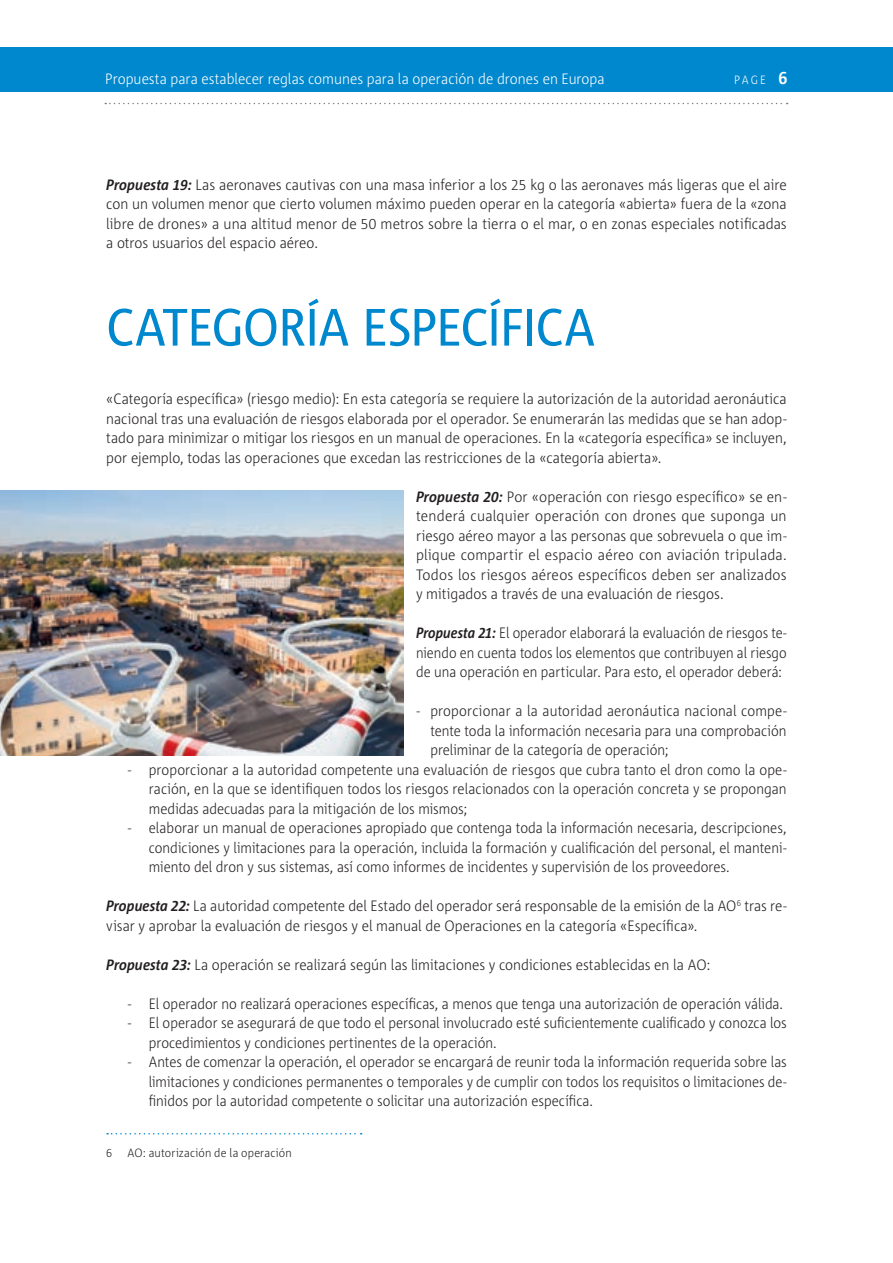
<style>
.page{position:relative;width:893px;height:1263px;background:#fff}
.page>*{position:absolute;margin:0;border:0;box-sizing:border-box;transform-origin:0 0}
.Title_1{font:52.5px "Corpid E1 s S Cd";letter-spacing:-.01em;color:#0088ce}
.Body_text{font:300 15px/19.5px "Corpid E1 s S Cd";color:#231f20;text-align:justify}
.Body_text-2{font:300 15px/19.5px "Corpid E1 s S Cd";color:#231f20;text-align:justify;scale:.95 1}
.t1{font:300 15px "Corpid E1 s S Cd";letter-spacing:.005em;color:#fff}
.Footnote{font:300 12px "Corpid E1 s S Cd";letter-spacing:.015em;color:#231f20}
.t2{font:300 12px "Corpid E1 s S Cd";color:#fff}
.s1{font-weight:700;font-size:18px}
.s2{font-weight:700;font-style:italic}
</style>
<div class="page">
<div style="left:0;top:47px;width:893px;height:44px;background:#0088ce"></div>
<svg style="left:105px;top:103px;width:683px;height:1px"></svg>
<svg style="left:107px;top:1133px;width:255px;height:1px"></svg>
<img style="left:0;top:491px;width:403px;height:264px">
<p class="t1" style="left:105px;top:70px;width:501px">Propuesta para establecer reglas comunes para la operación de drones en Europa</p>
<p class="t2" style="left:734px;top:73px;width:55px">PAGE <span class="s1">6</span></p>
<p class="Body_text" style="left:106px;top:174px;width:682px"><span class="s2">Propuesta 19:</span> Las aeronaves cautivas con una masa inferior a los 25 kg o las aeronaves más ligeras que el aire con un volumen menor que cierto volumen máximo pueden operar en la categoría «abierta» fuera de la «zona libre de drones» a una altitud menor de 50 metros sobre la tierra o el mar, o en zonas especiales notificadas a otros usuarios del espacio aéreo.</p>
<p class="Title_1" style="left:106px;top:294px;width:491px">CATEGORÍA ESPECÍFICA</p>
<p class="Body_text" style="left:106px;top:389px;width:682px">«Categoría específica» (riesgo medio): En esta categoría se requiere la autorización de la autoridad aeronáutica nacional tras una evaluación de riesgos elaborada por el operador. Se enumerarán las medidas que se han adop&shy;tado para minimizar o mitigar los riesgos en un manual de operaciones. En la «categoría específica» se incluyen, por ejemplo, todas las operaciones que excedan las restricciones de la «categoría abierta».</p>
<p class="Body_text" style="left:416px;top:486px;width:372px"><span class="s2">Propuesta 20:</span> Por «operación con riesgo específico» se en&shy;tenderá cualquier operación con drones que suponga un riesgo aéreo mayor a las personas que sobrevuela o que im&shy;plique compartir el espacio aéreo con aviación tripulada.<br>Todos los riesgos aéreos específicos deben ser analizados y mitigados a través de una evaluación de riesgos.</p>
<p class="Body_text-2" style="left:416px;top:623px;width:392px"><span class="s2">Propuesta 21:</span> El operador elaborará la evaluación de riesgos te&shy;niendo en cuenta todos los elementos que contribuyen al riesgo de una operación en particular. Para esto, el operador deberá:</p>
<p class="Body_text" style="left:430px;top:701px;width:358px;text-indent:-14px">- proporcionar a la autoridad aeronáutica nacional compe&shy;tente toda la información necesaria para una comprobación preliminar de la categoría de operación;</p>
<p class="Body_text" style="left:149px;top:759px;width:639px;text-indent:-21px">- proporcionar a la autoridad competente una evaluación de riesgos que cubra tanto el dron como la ope&shy;ración, en la que se identifiquen todos los riesgos relacionados con la operación concreta y se propongan medidas adecuadas para la mitigación de los mismos;</p>
<p class="Body_text" style="left:149px;top:818px;width:639px;text-indent:-21px">- elaborar un manual de operaciones apropiado que contenga toda la información necesaria, descripciones, condiciones y limitaciones para la operación, incluida la formación y cualificación del personal, el manteni&shy;miento del dron y sus sistemas, así como informes de incidentes y supervisión de los proveedores.</p>
<p class="Body_text" style="left:106px;top:896px;width:682px"><span class="s2">Propuesta 22:</span> La autoridad competente del Estado del operador será responsable de la emisión de la AO<sup>6</sup> tras re&shy;visar y aprobar la evaluación de riesgos y el manual de Operaciones en la categoría «Específica».</p>
<p class="Body_text" style="left:106px;top:954px;width:606px"><span class="s2">Propuesta 23:</span> La operación se realizará según las limitaciones y condiciones establecidas en la AO:</p>
<p class="Body_text" style="left:128px;top:993px;width:657px">- El operador no realizará operaciones específicas, a menos que tenga una autorización de operación válida.</p>
<p class="Body_text" style="left:149px;top:1013px;width:639px;text-indent:-21px">- El operador se asegurará de que todo el personal involucrado esté suficientemente cualificado y conozca los procedimientos y condiciones pertinentes de la operación.</p>
<p class="Body_text" style="left:149px;top:1052px;width:639px;text-indent:-21px">- Antes de comenzar la operación, el operador se encargará de reunir toda la información requerida sobre las limitaciones y condiciones permanentes o temporales y de cumplir con todos los requisitos o limitaciones de&shy;finidos por la autoridad competente o solicitar una autorización específica.</p>
<p class="Footnote" style="left:106px;top:1145px;width:7px">6</p>
<p class="Footnote" style="left:128px;top:1145px;width:166px">AO: autorización de la operación</p>
</div>
